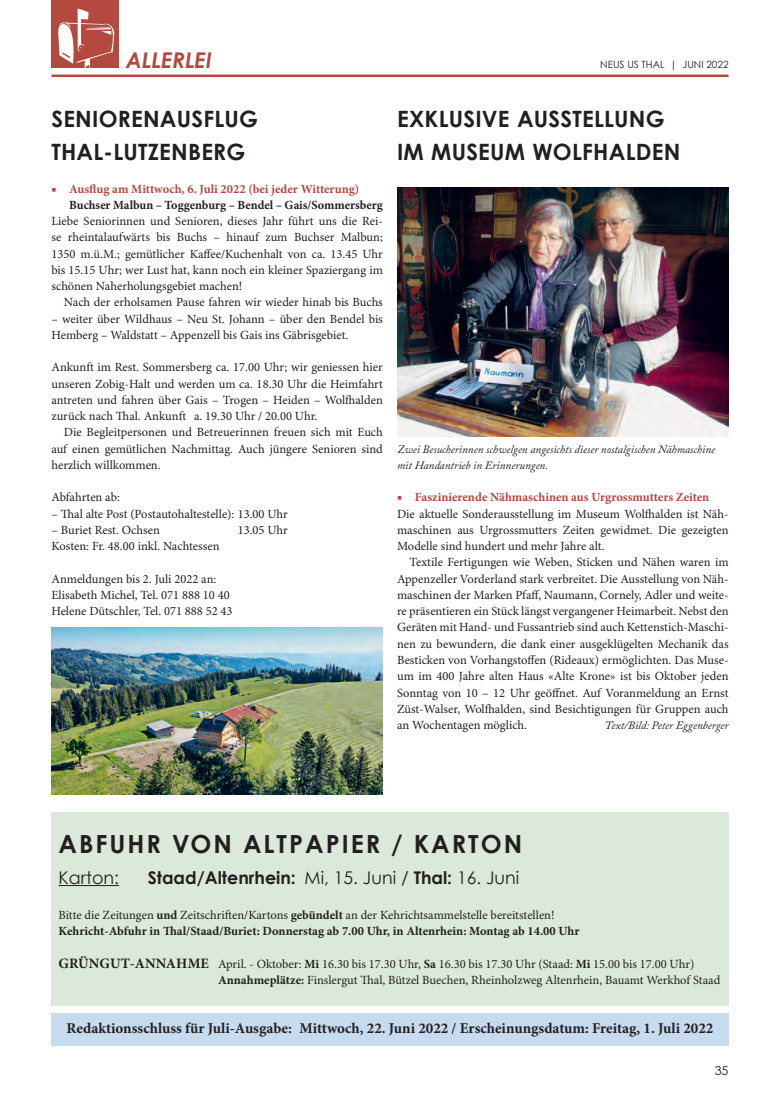
<style>
.page{position:relative;width:780px;height:1099px;background:#fff}
.page>*{position:absolute;margin:0;border:0;box-sizing:border-box;transform-origin:0 0}
.t1{font:700 25px "Century Gothic";letter-spacing:.08em;color:#231f20}
.t2{font:700 22.5px/32.5px "Century Gothic";letter-spacing:.01em;color:#231f20}
.t3{font:italic 700 21.75px "Century Gothic";color:#b3493f}
.t4{font:700 17.5px "Century Gothic";color:#231f20}
.t5{font:17.5px "Century Gothic";color:#231f20}
.t6{font:700 15px "Minion Pro";color:#231f20}
.t7{font:12.5px/16.2px "Minion Pro";color:#231f20;text-align:justify}
.t8{font:700 12.5px/16.2px "Minion Pro";color:#231f20}
.t9{font:700 12.5px "Minion Pro";color:#b3493f}
.t10{font:12.5px "Century Gothic";color:#231f20}
.t11{font:italic 11.25px/16.2px "Adobe Caslon Pro";color:#231f20}
.t12{font:10px "Century Gothic";color:#231f20}
.s1{font-weight:400}
.s2{font-weight:700;font-size:14.38px}
.s3{font-weight:700}
</style>
<div class="page">
<hr style="left:51px;top:75px;width:677px;height:2px;background:#b3493f">
<div style="left:51px;top:0;width:68px;height:68px;background:#b3493f"></div>
<svg style="left:58px;top:9px;width:56px;height:59px"></svg>
<div style="left:51px;top:1013px;width:677px;height:32px;background:#c6daf0"></div>
<div style="left:51px;top:812px;width:677px;height:193px;background:#dbe9da"></div>
<hr style="left:58px;top:885px;width:61px;height:1px;background:#231f20">
<img style="left:51px;top:627px;width:332px;height:167px">
<img style="left:397px;top:188px;width:331px;height:248px">
<h3 class="t3" style="left:126px;top:43px;width:88px">ALLERLEI</h3>
<p class="t12" style="left:600px;top:57px;width:130px">NEUS US THAL | JUNI 2022</p>
<h2 class="t2" style="left:51px;top:102px;width:208px">SENIORENAUSFLUG<br>THAL-LUTZENBERG</h2>
<h2 class="t2" style="left:397px;top:102px;width:285px">EXKLUSIVE AUSSTELLUNG<br>IM MUSEUM WOLFHALDEN</h2>
<p class="t9" style="left:51px;top:181px;width:309px">■ Ausflug am Mittwoch, 6. Juli 2022 (bei jeder Witterung)</p>
<p class="t8" style="left:69px;top:197px;width:315px">Buchser Malbun – Toggenburg – Bendel – Gais/Sommersberg</p>
<p class="t7" style="left:51px;top:213px;width:333px">Liebe Seniorinnen und Senioren, dieses Jahr führt uns die Rei&shy;se rheintalaufwärts bis Buchs – hinauf zum Buchser Malbun; 1350 m.ü.M.; gemütlicher Kaffee/Kuchenhalt von ca. 13.45 Uhr bis 15.15 Uhr; wer Lust hat, kann noch ein kleiner Spaziergang im schönen Naherholungsgebiet machen!</p>
<p class="t7" style="left:64px;top:295px;width:320px">Nach der erholsamen Pause fahren wir wieder hinab bis Buchs</p>
<p class="t7" style="left:51px;top:311px;width:333px">– weiter über Wildhaus – Neu St. Johann – über den Bendel bis<br>Hemberg – Waldstatt – Appenzell bis Gais ins Gäbrisgebiet.</p>
<p class="t7" style="left:51px;top:360px;width:333px">Ankunft im Rest. Sommersberg ca. 17.00 Uhr; wir geniessen hier unseren Zobig-Halt und werden um ca. 18.30 Uhr die Heimfahrt antreten und fahren über Gais – Trogen – Heiden – Wolfhalden zurück nach Thal. Ankunft a. 19.30 Uhr / 20.00 Uhr.</p>
<p class="t7" style="left:51px;top:425px;width:333px;text-indent:13px">Die Begleitpersonen und Betreuerinnen freuen sich mit Euch auf einen gemütlichen Nachmittag. Auch jüngere Senioren sind herzlich willkommen.</p>
<p class="t7" style="left:51px;top:490px;width:70px">Abfahrten ab:</p>
<p class="t7" style="left:51px;top:506px;width:238px">– Thal alte Post (Postautohaltestelle): 13.00 Uhr</p>
<p class="t7" style="left:51px;top:522px;width:110px">– Buriet Rest. Ochsen</p>
<p class="t7" style="left:238px;top:522px;width:52px">13.05 Uhr</p>
<p class="t7" style="left:51px;top:538px;width:169px">Kosten: Fr. 48.00 inkl. Nachtessen</p>
<p class="t7" style="left:51px;top:571px;width:183px;text-align:left">Anmeldungen bis 2. Juli 2022 an:<br>Elisabeth Michel, Tel. 071 888 10 40<br>Helene Dütschler, Tel. 071 888 52 43</p>
<p class="t11" style="left:397px;top:440px;width:319px">Zwei Besucherinnen schwelgen angesichts dieser nostalgischen Nähmaschine mit Handantrieb in Erinnerungen.</p>
<p class="t9" style="left:397px;top:490px;width:314px">■ Faszinierende Nähmaschinen aus Urgrossmutters Zeiten</p>
<p class="t7" style="left:397px;top:506px;width:333px">Die aktuelle Sonderausstellung im Museum Wolfhalden ist Näh&shy;maschinen aus Urgrossmutters Zeiten gewidmet. Die gezeigten Modelle sind hundert und mehr Jahre alt.</p>
<p class="t7" style="left:397px;top:555px;width:333px;text-indent:12px">Textile Fertigungen wie Weben, Sticken und Nähen waren im Appenzeller Vorderland stark verbreitet. Die Ausstellung von Näh&shy;maschinen der Marken Pfaff, Naumann, Cornely, Adler und weite&shy;re präsentieren ein Stück längst vergangener Heimarbeit. Nebst den Geräten mit Hand- und Fussantrieb sind auch Kettenstich-Maschi&shy;nen zu bewundern, die dank einer ausgeklügelten Mechanik das Besticken von Vorhangstoffen (Rideaux) ermöglichten. Das Muse&shy;um im 400 Jahre alten Haus «Alte Krone» ist bis Oktober jeden Sonntag von 10 – 12 Uhr geöffnet. Auf Voranmeldung an Ernst Züst-Walser, Wolfhalden, sind Besichtigungen für Gruppen auch an Wochentagen möglich.</p>
<p class="t11" style="left:604px;top:717px;width:125px">Text/Bild: Peter Eggenberger</p>
<h1 class="t1" style="left:58px;top:824px;width:465px">ABFUHR VON ALTPAPIER / KARTON</h1>
<h3 class="t5" style="left:58px;top:865px;width:62px">Karton:</h3>
<h3 class="t4" style="left:148px;top:864px;width:373px">Staad/Altenrhein: <span class="s1">Mi, 15. Juni /</span> Thal: <span class="s1">16. Juni</span></h3>
<p class="t8" style="left:58px;top:907px;width:522px"><span class="s1">Bitte die Zeitungen</span> und <span class="s1">Zeitschriften/Kartons</span> gebündelt <span class="s1">an der Kehrichtsammelstelle bereitstellen!<br></span>Kehricht-Abfuhr in Thal/Staad/Buriet: Donnerstag ab 7.00 Uhr, in Altenrhein: Montag ab 14.00 Uhr</p>
<p class="t7" style="left:218px;top:956px;width:503px;text-indent:-159px"><span class="s2">GRÜNGUT-ANNAHME</span> April. - Oktober: <span class="s3">Mi</span> 16.30 bis 17.30 Uhr, <span class="s3">Sa</span> 16.30 bis 17.30 Uhr (Staad: <span class="s3">Mi</span> 15.00 bis 17.00 Uhr)<br><span class="s3">Annahmeplätze:</span> Finslergut Thal, Bützel Buechen, Rheinholzweg Altenrhein, Bauamt Werkhof Staad</p>
<p class="t6" style="left:67px;top:1019px;width:648px">Redaktionsschluss für Juli-Ausgabe: Mittwoch, 22. Juni 2022 / Erscheinungsdatum: Freitag, 1. Juli 2022</p>
<p class="t10" style="left:714px;top:1061px;width:15px">35</p>
</div>
